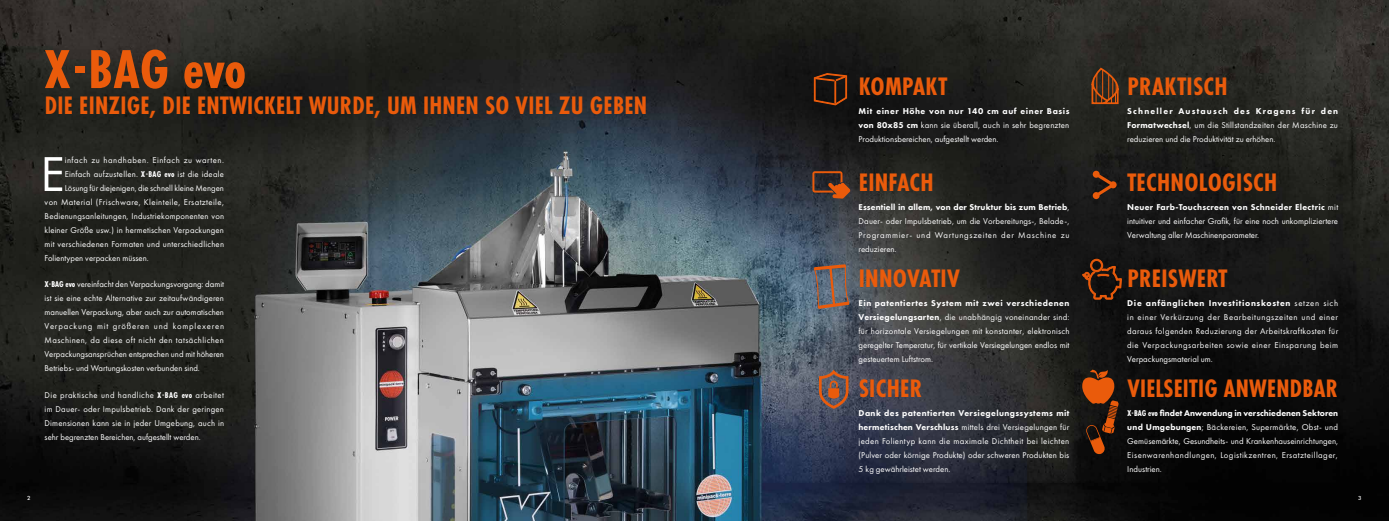
<style>
.page{position:relative;width:1389px;height:521px;background:#fff}
.page>*{position:absolute;margin:0;border:0;box-sizing:border-box;transform-origin:0 0}
.t1{font:700 56.88px "Futura PT Cond";letter-spacing:-.005em;color:#ea5b0b}
.t2{font:50.75px "Futura PT";color:#fff}
.t3{font:700 26.25px "Futura PT Cond";letter-spacing:.01em;color:#ea5b0b}
.t4{font:8.75px/14px "Futura PT";letter-spacing:.005em;color:#fff;text-align:justify}
.t5{font:8.75px "Futura PT";letter-spacing:.045em;color:#fff}
.t6{font:8.75px "Futura PT";letter-spacing:.025em;color:#fff}
.t7{font:8.75px "Futura PT";letter-spacing:.03em;color:#fff}
.t8{font:8.75px "Futura PT";letter-spacing:.06em;color:#fff}
.t9{font:500 6.12px "Futura PT";color:#fff}
.s1{font-family:"Futura PT Cond";font-weight:700}
.s2{font-weight:800}
</style>
<div class="page">
<img style="left:0;top:0;width:1389px;height:521px">
<svg style="left:812px;top:171px;width:38px;height:28px"></svg>
<svg style="left:819px;top:370px;width:30px;height:39px"></svg>
<svg style="left:813px;top:73px;width:34px;height:33px"></svg>
<svg style="left:1093px;top:171px;width:24px;height:28px"></svg>
<svg style="left:811px;top:262px;width:41px;height:49px"></svg>
<svg style="left:1091px;top:54px;width:28px;height:51px"></svg>
<svg style="left:1082px;top:256px;width:40px;height:44px"></svg>
<svg style="left:1082px;top:370px;width:37px;height:85px"></svg>
<h1 class="t1" style="left:45px;top:36px;width:203px">X-BAG evo</h1>
<h3 class="t3" style="left:45px;top:90px;width:604px">DIE EINZIGE, DIE ENTWICKELT WURDE, UM IHNEN SO VIEL ZU GEBEN</h3>
<h2 class="t2" style="left:40px;top:144px;width:26px">E</h2>
<p class="t8" style="left:65px;top:155px;width:161px">infach zu handhaben. Einfach zu warten.</p>
<p class="t7" style="left:65px;top:169px;width:161px">Einfach aufzustellen. <span class="s1">X-BAG evo</span> ist die ideale</p>
<p class="t4" style="left:65px;top:181px;width:161px">Lösung für diejenigen, die schnell kleine Mengen</p>
<p class="t5" style="left:45px;top:197px;width:181px">von Material (Frischware, Kleinteile, Ersatzteile,</p>
<p class="t4" style="left:45px;top:209px;width:181px">Bedienungsanleitungen, Industriekomponenten von</p>
<p class="t4" style="left:45px;top:223px;width:181px">kleiner Größe usw.) in hermetischen Verpackungen</p>
<p class="t6" style="left:45px;top:239px;width:181px">mit verschiedenen Formaten und unterschiedlichen</p>
<p class="t4" style="left:45px;top:251px;width:106px">Folientypen verpacken müssen.</p>
<p class="t4" style="left:45px;top:277px;width:181px"><span class="s1">X-BAG evo</span> vereinfacht den Verpackungsvorgang: damit ist sie eine echte Alternative zur zeitaufwändigeren manuellen Verpackung, aber auch zur automatischen Verpackung mit größeren und komplexeren Maschinen, da diese oft nicht den tatsächlichen Verpackungsansprüchen entsprechen und mit höheren Betriebs- und Wartungskosten verbunden sind.</p>
<p class="t4" style="left:45px;top:388px;width:181px">Die praktische und handliche <span class="s1">X-BAG evo</span> arbeitet im Dauer- oder Impulsbetrieb. Dank der geringen Dimensionen kann sie in jeder Umgebung, auch in sehr begrenzten Bereichen, aufgestellt werden.</p>
<h3 class="t3" style="left:859px;top:71px;width:90px">KOMPAKT</h3>
<p class="t4" style="left:859px;top:104px;width:212px"><span class="s2">Mit einer Höhe von nur 140 cm auf einer Basis von 80x85 cm</span> kann sie überall, auch in sehr begrenzten Produktionsbereichen, aufgestellt werden.</p>
<h3 class="t3" style="left:859px;top:167px;width:76px">EINFACH</h3>
<p class="t4" style="left:859px;top:200px;width:212px"><span class="s2">Essentiell in allem, von der Struktur bis zum Betrieb</span>, Dauer- oder Impulsbetrieb, um die Vorbereitungs-, Belade-, Programmier- und Wartungszeiten der Maschine zu reduzieren.</p>
<h3 class="t3" style="left:859px;top:263px;width:102px">INNOVATIV</h3>
<p class="t4" style="left:859px;top:296px;width:212px"><span class="s2">Ein patentiertes System mit zwei verschiedenen Versiegelungsarten</span>, die unabhängig voneinander sind: für horizontale Versiegelungen mit konstanter, elektronisch geregelter Temperatur, für vertikale Versiegelungen endlos mit gesteuertem Luftstrom.</p>
<h3 class="t3" style="left:859px;top:373px;width:65px">SICHER</h3>
<p class="t4" style="left:859px;top:405px;width:212px"><span class="s2">Dank des patentierten Versiegelungssystems mit hermetischen Verschluss</span> mittels drei Versiegelungen für jeden Folientyp kann die maximale Dichtheit bei leichten (Pulver oder körnige Produkte) oder schweren Produkten bis 5 kg gewährleistet werden.</p>
<h3 class="t3" style="left:1127px;top:71px;width:102px">PRAKTISCH</h3>
<p class="t4" style="left:1127px;top:104px;width:212px"><span class="s2">Schneller Austausch des Kragens für den Formatwechsel</span>, um die Stillstandzeiten der Maschine zu reduzieren und die Produktivität zu erhöhen.</p>
<h3 class="t3" style="left:1127px;top:167px;width:151px">TECHNOLOGISCH</h3>
<p class="t4" style="left:1127px;top:200px;width:212px"><span class="s2">Neuer Farb-Touchscreen von Schneider Electric</span> mit intuitiver und einfacher Grafik, für eine noch unkompliziertere Verwaltung aller Maschinenparameter.</p>
<h3 class="t3" style="left:1127px;top:263px;width:101px">PREISWERT</h3>
<p class="t4" style="left:1127px;top:296px;width:212px"><span class="s2">Die anfänglichen Investitionskosten</span> setzen sich in einer Verkürzung der Bearbeitungszeiten und einer daraus folgenden Reduzierung der Arbeitskraftkosten für die Verpackungsarbeiten sowie einer Einsparung beim Verpackungsmaterial um.</p>
<h3 class="t3" style="left:1127px;top:373px;width:212px">VIELSEITIG ANWENDBAR</h3>
<p class="t4" style="left:1127px;top:405px;width:212px"><span class="s1">X-BAG evo</span> <span class="s2">findet Anwendung in verschiedenen Sektoren und Umgebungen</span>; Bäckereien, Supermärkte, Obst- und Gemüsemärkte, Gesundheits- und Krankenhauseinrichtungen, Eisenwarenhandlungen, Logistikzentren, Ersatzteillager, Industrien.</p>
<p class="t9" style="left:27px;top:494px;width:5px">2</p>
<p class="t9" style="left:1358px;top:494px;width:5px">3</p>
</div>
